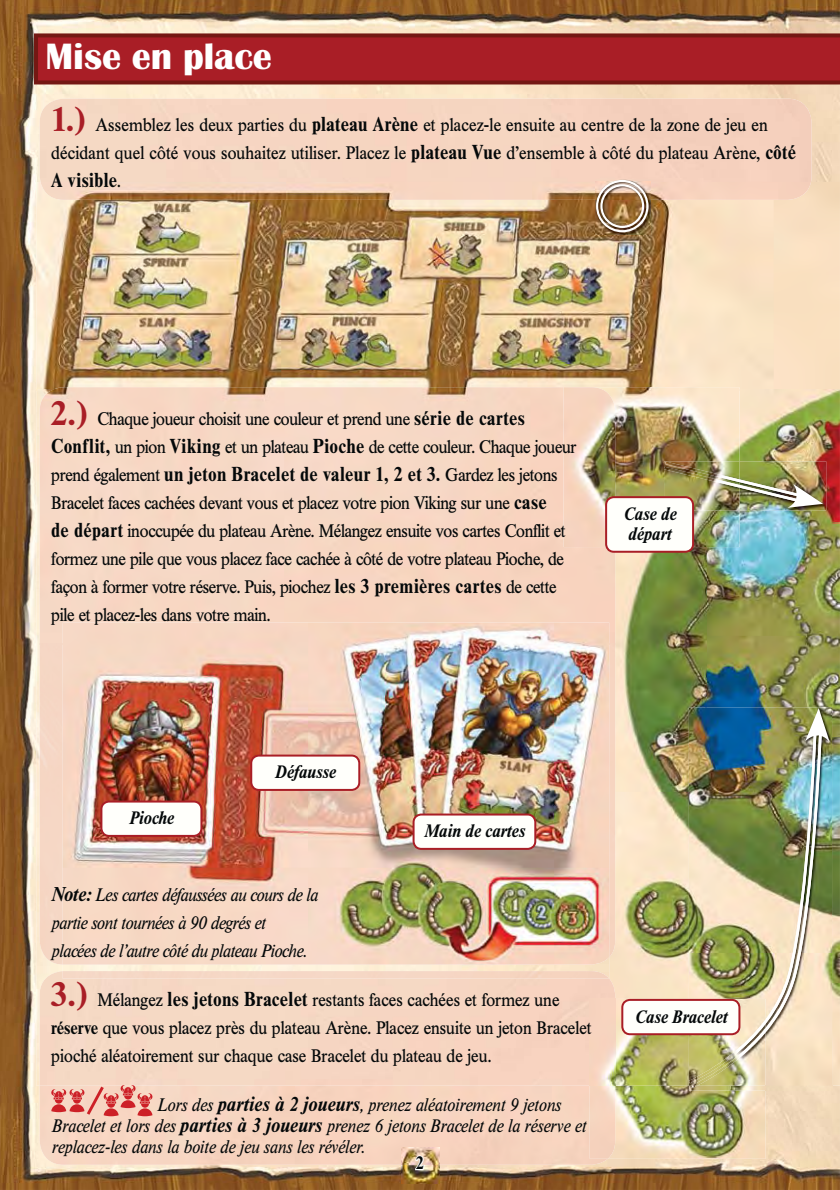
<style>
.page{position:relative;width:840px;height:1190px;background:#fff}
.page>*{position:absolute;margin:0;border:0;box-sizing:border-box;transform-origin:0 0}
.t1{font:700 38px "Britannic T";color:#fff}
.t2{font:700 20px "Times BQ";letter-spacing:.02em;color:#040809;scale:.9 1}
.t3{font:18px/28px "Times BQ";letter-spacing:-.02em;color:#040809;scale:.9 1}
.t4{font:18px/28px "Times BQ";color:#040809;scale:.9 1}
.t5{font:18px/28px "Times BQ";letter-spacing:.01em;color:#040809;scale:.9 1}
.t6{font:italic 18px/21px "Times BQ";letter-spacing:.01em;color:#040809;scale:.9 1}
.t7{font:italic 18px/28px "Times BQ";letter-spacing:-.01em;color:#040809;scale:.9 1}
.t8{font:italic 700 18px/20px "Times BQ";color:#040809;scale:.9 1}
.t9{font:700 18px "Times BQ";color:#040809;scale:.9 1}
.s1{font-weight:700;font-size:34px;color:#a91e26}
.s2{font-weight:700;font-size:20px}
.s3{font-weight:400;font-size:18px}
.s4{font-weight:700}
</style>
<div class="page">
<img style="left:0;top:0;width:839px;height:1190px">
<div style="left:40px;top:1086px;width:567px;height:79px;background:#f7d4c0"></div>
<svg style="left:34px;top:33px;width:805px;height:51px;background:#a11e24"></svg>
<div style="left:40px;top:99px;width:771px;height:83px;background:#f6d5c1"></div>
<img style="left:36px;top:182px;width:803px;height:208px">
<img style="left:36px;top:390px;width:27px;height:696px">
<img style="left:706px;top:390px;width:133px;height:348px">
<img style="left:609px;top:547px;width:97px;height:452px">
<img style="left:831px;top:738px;width:8px;height:348px">
<div style="left:40px;top:387px;width:575px;height:256px;background:#f7d7c4"></div>
<div style="left:40px;top:643px;width:23px;height:322px;background:#f6d7c5"></div>
<img style="left:609px;top:643px;width:6px;height:315px">
<div style="left:40px;top:971px;width:575px;height:115px;background:#f5d7c2"></div>
<img style="left:63px;top:965px;width:546px;height:6px">
<img style="left:63px;top:622px;width:546px;height:343px">
<img style="left:63px;top:971px;width:546px;height:8px">
<img style="left:688px;top:707px;width:143px;height:383px">
<img style="left:690px;top:728px;width:131px;height:360px">
<svg style="left:804px;top:708px;width:25px;height:34px"></svg>
<img style="left:739px;top:461px;width:86px;height:49px">
<img style="left:739px;top:462px;width:83px;height:46px">
<img style="left:615px;top:387px;width:124px;height:160px">
<img style="left:563px;top:387px;width:52px;height:160px">
<img style="left:664px;top:462px;width:75px;height:5px">
<img style="left:663px;top:467px;width:76px;height:21px">
<img style="left:615px;top:1086px;width:150px;height:73px">
<img style="left:589px;top:1086px;width:26px;height:73px">
<img style="left:589px;top:999px;width:176px;height:87px">
<img style="left:688px;top:1019px;width:77px;height:64px">
<img style="left:690px;top:1028px;width:75px;height:60px">
<img style="left:595px;top:179px;width:55px;height:55px">
<div style="left:595px;top:180px;width:53px;height:52px;border:2px solid #fff;border-radius:50%"></div>
<div style="left:600px;top:184px;width:43px;height:44px;border:2px solid #fff;border-radius:50%"></div>
<div style="left:605px;top:497px;width:87px;height:55px;background:#fffffb;border-radius:8px"></div>
<div style="left:604px;top:496px;width:89px;height:57px;border:2px solid #a91e26;border-radius:8px"></div>
<div style="left:622px;top:1000px;width:117px;height:34px;background:#fffffb;border-radius:8px"></div>
<div style="left:621px;top:999px;width:119px;height:36px;border:2px solid #a91e26;border-radius:8px"></div>
<div style="left:101px;top:802px;width:100px;height:34px;background:#fffffb;border-radius:8px"></div>
<div style="left:100px;top:801px;width:102px;height:36px;border:2px solid #a91e26;border-radius:8px"></div>
<div style="left:251px;top:756px;width:108px;height:34px;background:#fffffb;border-radius:8px"></div>
<div style="left:250px;top:755px;width:110px;height:36px;border:2px solid #a91e26;border-radius:8px"></div>
<div style="left:413px;top:815px;width:122px;height:34px;background:#fffffb;border-radius:8px"></div>
<div style="left:412px;top:814px;width:124px;height:36px;border:2px solid #a91e26;border-radius:8px"></div>
<svg style="left:51px;top:1083px;width:102px;height:35px;background:#eaa095"></svg>
<img style="left:401px;top:1148px;width:38px;height:35px">
<svg style="left:413px;top:1154px;width:12px;height:18px"></svg>
<h1 class="t1" style="left:45px;top:42px;width:228px">Mise en place</h1>
<p class="t5" style="left:51px;top:113px;width:828px"><span class="s1">1.)</span> Assemblez les deux parties du <span class="s2">plateau Arène</span> et placez-le ensuite au centre de la zone de jeu en décidant quel côté vous souhaitez utiliser. Placez le <span class="s2">plateau Vue</span> d’ensemble à côté du plateau Arène, <span class="s2">côté</span></p>
<p class="t2" style="left:51px;top:173px;width:79px">A visible<span class="s3">.</span></p>
<p class="t3" style="left:51px;top:407px;width:585px"><span class="s1">2.)</span> Chaque joueur choisit une couleur et prend une <span class="s2">série de cartes<br>Conflit,</span> un pion <span class="s2">Viking</span> et un plateau <span class="s2">Pioche</span> de cette couleur. Chaque joueur</p>
<p class="t2" style="left:51px;top:467px;width:563px"><span class="s3">prend également</span> un jeton Bracelet de valeur 1, 2 et 3. <span class="s3">Gardez les jetons</span></p>
<p class="t3" style="left:51px;top:491px;width:572px">Bracelet faces cachées devant vous et placez votre pion Viking sur une <span class="s2">case de départ</span> inoccupée du plateau Arène. Mélangez ensuite vos cartes Conflit et formez une pile que vous placez face cachée à côté de votre plateau Pioche, de façon à former votre réserve. Puis, piochez <span class="s2">les 3 premières cartes</span> de cette pile et placez-les dans votre main.</p>
<p class="t8" style="left:622px;top:505px;width:60px">Case de départ</p>
<p class="t8" style="left:129px;top:809px;width:51px">Pioche</p>
<p class="t8" style="left:275px;top:763px;width:69px">Défausse</p>
<p class="t8" style="left:424px;top:822px;width:113px">Main de cartes</p>
<p class="t7" style="left:51px;top:883px;width:297px"><span class="s2">Note:</span> Les cartes défaussées au cours de la partie sont tournées à 90 degrés et<br>placées de l’autre côté du plateau Pioche.</p>
<p class="t4" style="left:51px;top:988px;width:601px"><span class="s1">3.)</span> Mélangez <span class="s2">les jetons Bracelet</span> restants faces cachées et formez une <span class="s4">réserve</span> que vous placez près du plateau Arène. Placez ensuite un jeton Bracelet pioché aléatoirement sur chaque case Bracelet du plateau de jeu.</p>
<p class="t6" style="left:51px;top:1096px;width:595px;text-indent:105px">Lors des <span class="s2">parties à 2 joueurs</span>, prenez aléatoirement 9 jetons<br>Bracelet et lors des <span class="s2">parties à 3 joueurs</span> prenez 6 jetons Bracelet de la réserve et replacez-les dans la boite de jeu sans les révéler.</p>
<p class="t9" style="left:416px;top:1156px;width:10px">2</p>
<p class="t8" style="left:634px;top:1008px;width:105px">Case Bracelet</p>
</div>
